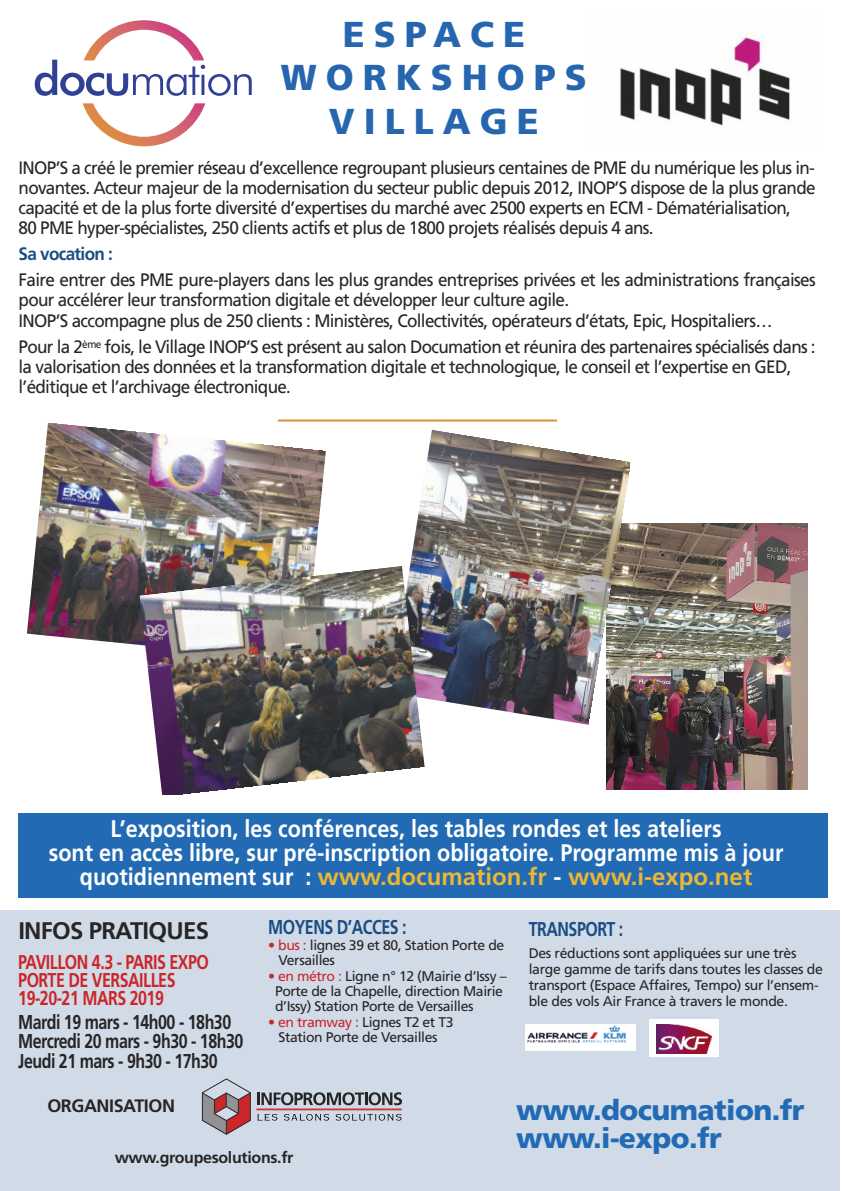
<style>
.page{position:relative;width:842px;height:1191px;background:#fff}
.page>*{position:absolute;margin:0;border:0;box-sizing:border-box;transform-origin:0 0}
.t1{font:900 36px/43.2px "Frutiger";letter-spacing:.25em;color:#2566af;text-align:center}
.t2{font:900 28.2px/27.4px "Frutiger";letter-spacing:-.02em;color:#226bb4}
.t3{font:700 24px/24px "Frutiger";color:#fff;text-align:center;scale:.9 1}
.t4{font:700 24px "Frutiger";letter-spacing:-.03em;color:#272526}
.t5{font:700 20px/19.6px "Frutiger";letter-spacing:-.03em;color:#272526;scale:.8 1}
.t6{font:700 20px/18px "Frutiger";letter-spacing:-.03em;color:#cb262a;scale:.8 1}
.t7{font:700 20px "Frutiger";letter-spacing:-.03em;color:#1b4d85;scale:.8 1}
.t8{font:18px/20px "Frutiger";letter-spacing:-.04em;color:#272526;scale:.95 1}
.t9{font:700 18px "Frutiger";letter-spacing:-.025em;color:#272526}
.t10{font:700 18px "Frutiger";letter-spacing:-.04em;color:#1b4d85;scale:.95 1}
.t11{font:700 16px "Frutiger";letter-spacing:-.02em;color:#272526}
.t12{font:14px/15.4px "Frutiger";letter-spacing:-.03em;color:#272526}
.s1{color:#ebb734}
.s2{color:#cb262c}
</style>
<div class="page">
<img style="left:620px;top:34px;width:170px;height:92px">
<div style="left:0;top:910px;width:839px;height:281px;background:#d1dbe7"></div>
<svg style="left:202px;top:1078px;width:200px;height:56px"></svg>
<div style="left:19px;top:813px;width:809px;height:85px;background:#226bb4"></div>
<div style="left:525px;top:1024px;width:110px;height:27px;background:#fff"></div>
<img style="left:527px;top:1025px;width:99px;height:18px">
<div style="left:649px;top:1019px;width:69px;height:37px;background:#fff"></div>
<img style="left:656px;top:1024px;width:56px;height:29px">
<svg style="left:35px;top:20px;width:217px;height:76px"></svg>
<svg style="left:83px;top:103px;width:122px;height:43px"></svg>
<hr style="left:278px;top:419px;width:279px;height:2px;background:#df9031">
<img style="left:27px;top:423px;width:299px;height:222px">
<img style="left:606px;top:523px;width:201px;height:267px">
<img style="left:410px;top:430px;width:220px;height:295px">
<img style="left:140px;top:566px;width:285px;height:229px">
<h1 class="t1" style="left:281px;top:16px;width:307px">ESPACE<br>WORKSHOPS<br>VILLAGE</h1>
<p class="t8" style="left:19px;top:159px;width:840px">INOP’S a créé le premier réseau d’excellence regroupant plusieurs centaines de PME du numérique les plus in&shy;novantes. Acteur majeur de la modernisation du secteur public depuis 2012, INOP’S dispose de la plus grande capacité et de la plus forte diversité d’expertises du marché avec 2500 experts en ECM - Dématérialisation,<br>80 PME hyper-spécialistes, 250 clients actifs et plus de 1800 projets réalisés depuis 4 ans.</p>
<p class="t10" style="left:19px;top:246px;width:101px">Sa vocation :</p>
<p class="t8" style="left:19px;top:271px;width:840px">Faire entrer des PME pure-players dans les plus grandes entreprises privées et les administrations françaises pour accélérer leur transformation digitale et développer leur culture agile.</p>
<p class="t8" style="left:19px;top:309px;width:840px;line-height:25.6px">INOP’S accompagne plus de 250 clients : Ministères, Collectivités, opérateurs d’états, Epic, Hospitaliers…<br>Pour la 2<sup>ème</sup> fois, le Village INOP’S est présent au salon Documation et réunira des partenaires spécialisés dans :</p>
<p class="t8" style="left:19px;top:358px;width:815px">la valorisation des données et la transformation digitale et technologique, le conseil et l’expertise en GED, l’éditique et l’archivage électronique.</p>
<h3 class="t3" style="left:49px;top:818px;width:818px">L’exposition, les conférences, les tables rondes et les ateliers<br>sont en accès libre, sur pré-inscription obligatoire. Programme mis à jour quotidiennement sur : <span class="s1">www.documation.fr</span> - <span class="s1">www.i-expo.net</span></h3>
<h3 class="t4" style="left:18px;top:920px;width:192px">INFOS PRATIQUES</h3>
<p class="t6" style="left:18px;top:954px;width:240px">PAVILLON 4.3 - PARIS EXPO<br>PORTE DE VERSAILLES<br>19-20-21 MARS 2019</p>
<p class="t5" style="left:18px;top:1013px;width:283px">Mardi 19 mars - 14h00 - 18h30<br>Mercredi 20 mars - 9h30 - 18h30<br>Jeudi 21 mars - 9h30 - 17h30</p>
<p class="t7" style="left:268px;top:919px;width:175px">MOYENS D’ACCES :</p>
<p class="t12" style="left:279px;top:938px;width:227px;text-indent:-10px"><span class="s2">• bus :</span> lignes 39 et 80, Station Porte de<br>Versailles</p>
<p class="t12" style="left:275px;top:969px;width:233px;text-indent:-7px"><span class="s2">• en métro :</span> Ligne n° 12 (Mairie d’Issy –<br>Porte de la Chapelle, direction Mairie d’Issy) Station Porte de Versailles</p>
<p class="t12" style="left:268px;top:1015px;width:187px;text-align:center"><span class="s2">• en tramway :</span> Lignes T2 et T3<br>Station Porte de Versailles</p>
<p class="t7" style="left:529px;top:921px;width:120px">TRANSPORT :</p>
<p class="t12" style="left:529px;top:946px;width:296px;line-height:16px">Des réductions sont appliquées sur une très large gamme de tarifs dans toutes les classes de transport (Espace Affaires, Tempo) sur l’ensem&shy;ble des vols Air France à travers le monde.</p>
<p class="t9" style="left:47px;top:1098px;width:129px">ORGANISATION</p>
<p class="t11" style="left:115px;top:1151px;width:180px">www.groupesolutions.fr</p>
<h2 class="t2" style="left:516px;top:1099px;width:289px">www.documation.fr www.i-expo.fr</h2>
</div>
